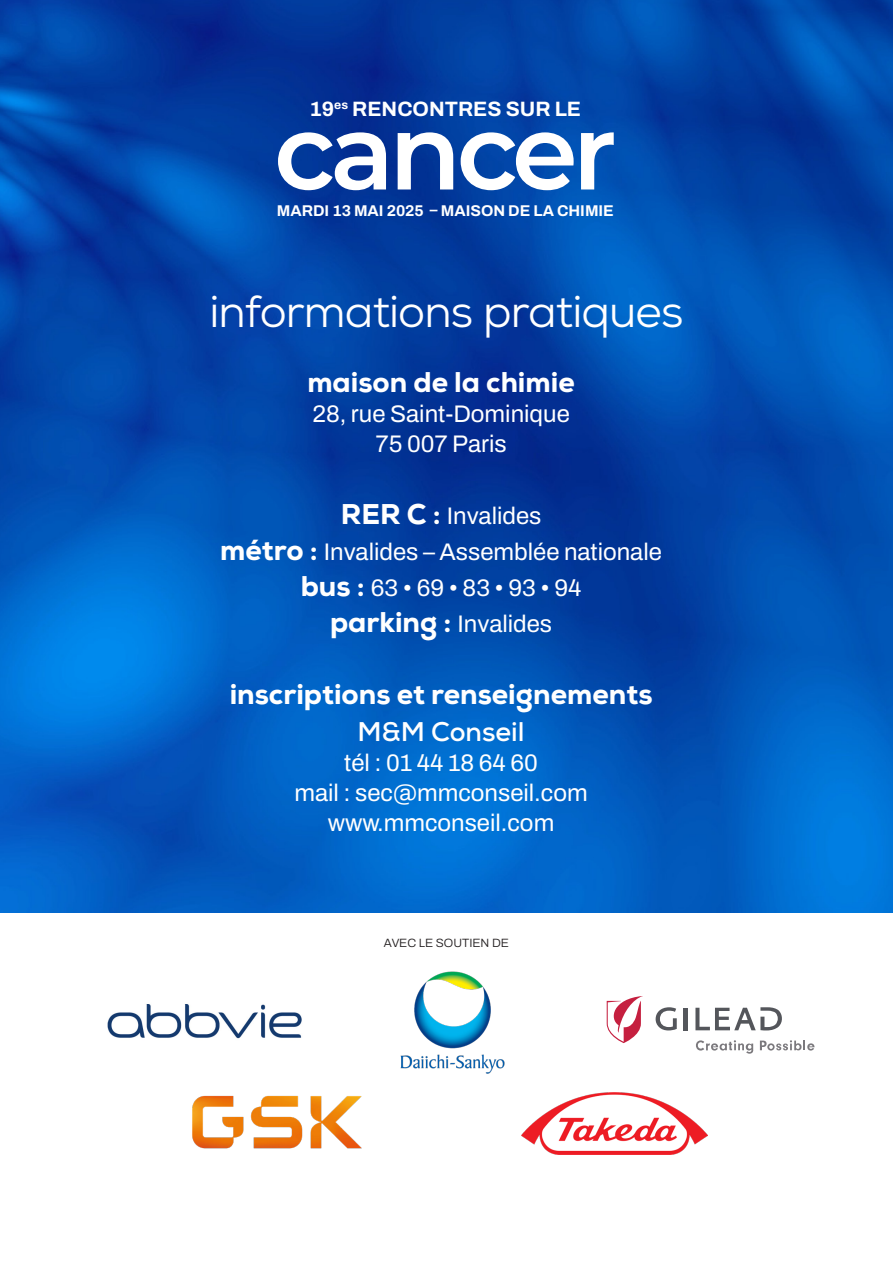
<style>
.page{position:relative;width:893px;height:1263px;background:#fff}
.page>*{position:absolute;margin:0;border:0;box-sizing:border-box;transform-origin:0 0}
.t1{font:600 105.75px "Montserrat";letter-spacing:-.05em;color:#fff}
.t2{font:45px "Nexa";letter-spacing:-.02em;color:#fff}
.t3{font:800 28.5px "Nexa";color:#fff}
.t4{font:700 27px "Nexa";color:#fff}
.t5{font:24px/36px "Archivo";color:#fff;text-align:center}
.t6{font:700 20.85px "Archivo";color:#fff}
.t7{font:700 15.6px "Archivo";color:#fff}
.t8{font:300 12px "Archivo";color:#231f20}
.s1{font-family:"Nexa";font-weight:800;font-size:28.5px}
</style>
<div class="page">
<img style="left:0;top:0;width:893px;height:912px">
<img style="left:192px;top:1095px;width:170px;height:54px">
<img style="left:107px;top:1004px;width:195px;height:35px">
<img style="left:400px;top:971px;width:105px;height:103px">
<img style="left:521px;top:1092px;width:186px;height:63px">
<svg style="left:655px;top:1007px;width:22px;height:23px"></svg>
<hr style="left:684px;top:1008px;width:4px;height:22px;background:#54565b">
<svg style="left:695px;top:1007px;width:87px;height:23px"></svg>
<svg style="left:607px;top:996px;width:36px;height:47px"></svg>
<svg style="left:696px;top:1040px;width:57px;height:14px"></svg>
<svg style="left:760px;top:1040px;width:54px;height:11px"></svg>
<p class="t6" style="left:310px;top:93px;width:273px">19<sup>es</sup> RENCONTRES SUR LE</p>
<p class="t1" style="left:274px;top:77px;width:344px">cancer</p>
<p class="t7" style="left:277px;top:199px;width:339px">MARDI 13 MAI 2025 – MAISON DE LA CHIMIE</p>
<p class="t2" style="left:209px;top:283px;width:475px">informations pratiques</p>
<p class="t3" style="left:307px;top:364px;width:269px">maison de la chimie</p>
<p class="t5" style="left:312px;top:395px;width:259px">28, rue Saint-Dominique</p>
<p class="t5" style="left:375px;top:425px;width:133px">75 007 Paris</p>
<p class="t5" style="left:341px;top:497px;width:202px"><span class="s1">RER C :</span> Invalides</p>
<p class="t5" style="left:220px;top:533px;width:443px"><span class="s1">métro :</span> Invalides – Assemblée nationale <span class="s1">bus :</span> 63 • 69 • 83 • 93 • 94</p>
<p class="t5" style="left:330px;top:605px;width:224px"><span class="s1">parking :</span> Invalides</p>
<p class="t3" style="left:230px;top:676px;width:424px">inscriptions et renseignements</p>
<p class="t4" style="left:358px;top:715px;width:168px">M&amp;M Conseil</p>
<p class="t5" style="left:344px;top:745px;width:195px">tél : 01 44 18 64 60</p>
<p class="t5" style="left:295px;top:775px;width:295px">mail : sec@mmconseil.com</p>
<p class="t5" style="left:328px;top:805px;width:228px">www.mmconseil.com</p>
<p class="t8" style="left:384px;top:934px;width:127px">AVEC LE SOUTIEN DE</p>
</div>
